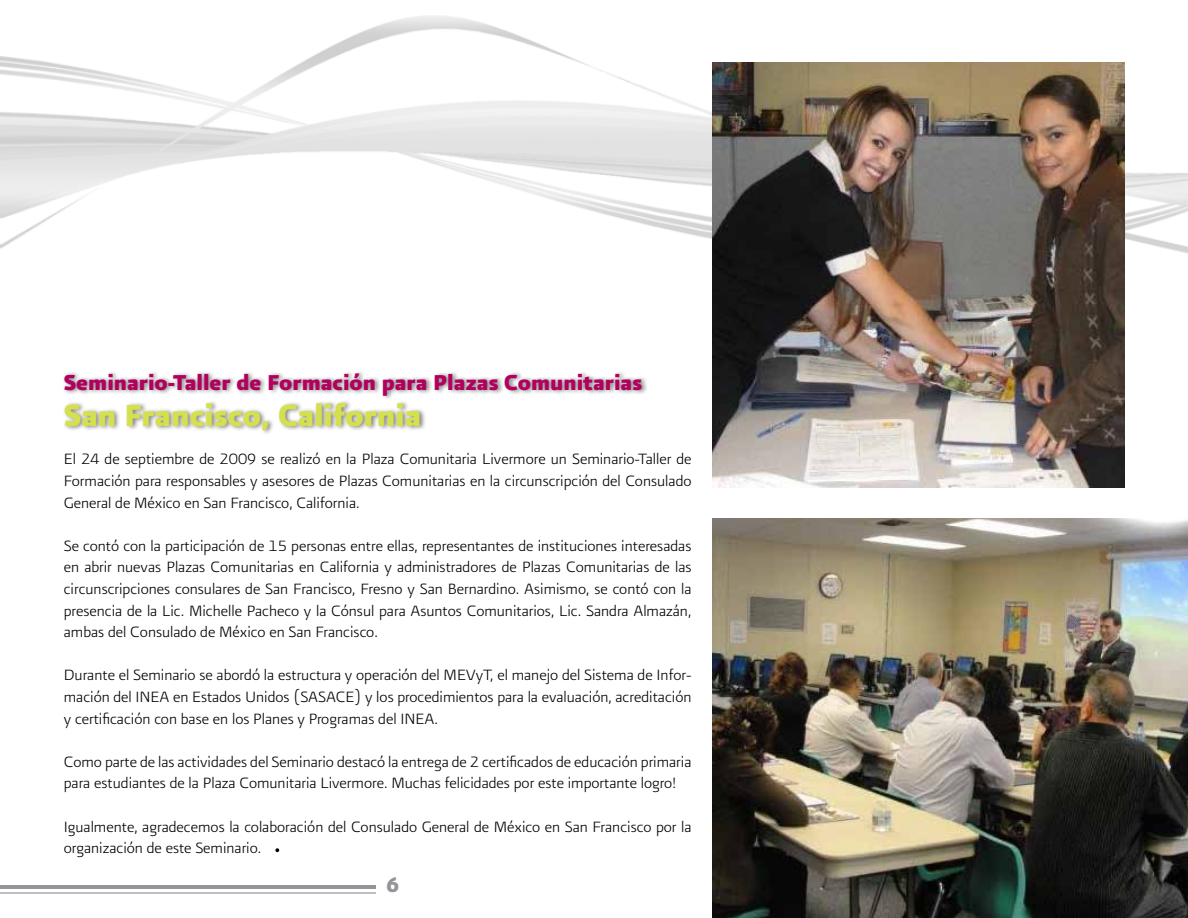
<style>
.page{position:relative;width:1188px;height:918px;background:#fff}
.page>*{position:absolute;margin:0;border:0;box-sizing:border-box;transform-origin:0 0}
.t1{font:36px "Presidencia Fuerte";color:#d5e04e}
.t2{font:25.5px "Presidencia Fuerte";color:#b1005d}
.t3{font:24px "Presidencia Fuerte";color:#939598}
.t4{font:18px/21.6px "Presidencia Fina";color:#000;text-align:justify}
</style>
<div class="page">
<img style="left:1px;top:16px;width:1187px;height:902px">
<hr style="left:0;top:885px;width:376px;height:4px;background:#939598">
<hr style="left:0;top:892px;width:376px;height:1px;background:#bcbec0">
<div style="left:62px;top:370px;width:587px;height:66px;background:#000;opacity:.49"></div>
<svg style="left:275px;top:848px;width:4px;height:4px"></svg>
<img style="left:713px;top:519px;width:475px;height:399px">
<img style="left:713px;top:62px;width:411px;height:425px">
<h2 class="t2" style="left:64px;top:368px;width:580px">Seminario-Taller de Formación para Plazas Comunitarias</h2>
<h1 class="t1" style="left:64px;top:395px;width:359px">San Francisco, California</h1>
<p class="t4" style="left:64px;top:448px;width:629px">El 24 de septiembre de 2009 se realizó en la Plaza Comunitaria Livermore un Seminario-Taller de Formación para responsables y asesores de Plazas Comunitarias en la circunscripción del Consulado General de México en San Francisco, California.</p>
<p class="t4" style="left:64px;top:535px;width:629px">Se contó con la participación de 15 personas entre ellas, representantes de instituciones interesadas en abrir nuevas Plazas Comunitarias en California y administradores de Plazas Comunitarias de las circunscripciones consulares de San Francisco, Fresno y San Bernardino. Asimismo, se contó con la presencia de la Lic. Michelle Pacheco y la Cónsul para Asuntos Comunitarios, Lic. Sandra Almazán, ambas del Consulado de México en San Francisco.</p>
<p class="t4" style="left:64px;top:664px;width:629px">Durante el Seminario se abordó la estructura y operación del MEVyT, el manejo del Sistema de Infor&shy;mación del INEA en Estados Unidos (SASACE) y los procedimientos para la evaluación, acreditación y certificación con base en los Planes y Programas del INEA.</p>
<p class="t4" style="left:64px;top:751px;width:629px">Como parte de las actividades del Seminario destacó la entrega de 2 certificados de educación primaria para estudiantes de la Plaza Comunitaria Livermore. Muchas felicidades por este importante logro!</p>
<p class="t4" style="left:64px;top:815px;width:629px">Igualmente, agradecemos la colaboración del Consulado General de México en San Francisco por la organización de este Seminario.</p>
<h3 class="t3" style="left:386px;top:872px;width:15px">6</h3>
</div>
